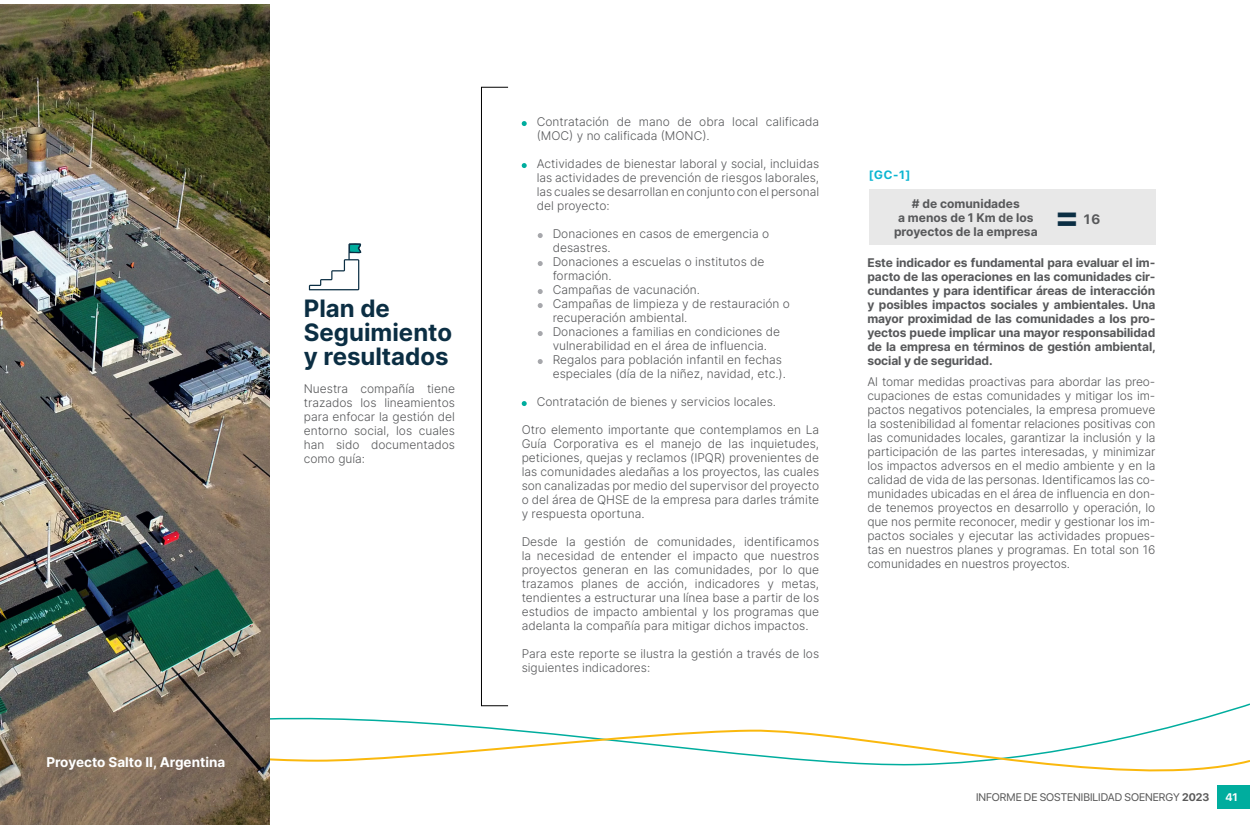
<style>
.page{position:relative;width:1250px;height:825px;background:#fff}
.page>*{position:absolute;margin:0;border:0;box-sizing:border-box;transform-origin:0 0}
.t1{font:700 36.95px "Inter";color:#0b2e43}
.t2{font:700 24px/24px "Inter";color:#0b2e43}
.gri{font:700 13.6px "SF Pro Display";color:#57585a}
.pie_de_foto_blanco{font:700 13.5px "Inter";color:#fff}
.texto_general{font:300 12px/14px "Inter";color:#57585a;text-align:justify}
.texto_bullets{font:300 12px/14px "Inter";color:#57585a}
.texto_general-2{font:700 12px/14px "Inter";letter-spacing:-.01em;color:#57585a;text-align:justify}
.gri-2{font:700 12px "SF Pro Display";color:#0ab5d1}
.t3{font:11px "SF Pro Display";color:#595959}
.t4{font:700 11px "SF Pro Display";color:#fff}
.s1{font-weight:700}
</style>
<div class="page">
<div style="left:1217px;top:785px;width:33px;height:24px;background:#00ad9e"></div>
<svg style="left:270px;top:703px;width:980px;height:24px"></svg>
<svg style="left:270px;top:727px;width:980px;height:45px"></svg>
<div style="left:481px;top:87px;width:27px;height:619px;border:1px solid #000"></div>
<svg style="left:309px;top:243px;width:52px;height:47px"></svg>
<svg style="left:522px;top:121px;width:5px;height:5px"></svg>
<svg style="left:522px;top:163px;width:5px;height:5px"></svg>
<svg style="left:538px;top:233px;width:5px;height:5px"></svg>
<svg style="left:538px;top:261px;width:5px;height:5px"></svg>
<svg style="left:538px;top:289px;width:5px;height:5px"></svg>
<svg style="left:538px;top:303px;width:5px;height:5px"></svg>
<svg style="left:538px;top:331px;width:5px;height:5px"></svg>
<svg style="left:538px;top:359px;width:5px;height:5px"></svg>
<svg style="left:522px;top:401px;width:5px;height:5px"></svg>
<div style="left:869px;top:189px;width:286px;height:56px;background:#e8e8e8"></div>
<img style="left:0;top:4px;width:270px;height:821px">
<p class="pie_de_foto_blanco" style="left:46px;top:752px;width:180px">Proyecto Salto II, Argentina</p>
<p class="t2" style="left:304px;top:296px;width:150px">Plan de<br>Seguimiento</p>
<p class="t2" style="left:304px;top:344px;width:146px">y resultados</p>
<p class="texto_general" style="left:304px;top:382px;width:153px">Nuestra compañía tiene trazados los lineamientos para enfocar la gestión del entorno social, los cuales han sido documentados como guía:</p>
<p class="texto_bullets" style="left:537px;top:115px;width:284px">Contratación de mano de obra local calificada (MOC) y no calificada (MONC).</p>
<p class="texto_bullets" style="left:537px;top:157px;width:284px;text-align:justify">Actividades de bienestar laboral y social, incluidas las actividades de prevención de riesgos laborales, las cuales se desarrollan en conjunto con el personal del proyecto:</p>
<p class="texto_bullets" style="left:553px;top:227px;width:218px">Donaciones en casos de emergencia o desastres.</p>
<p class="texto_bullets" style="left:553px;top:255px;width:213px">Donaciones a escuelas o institutos de formación.</p>
<p class="texto_bullets" style="left:553px;top:283px;width:149px">Campañas de vacunación.</p>
<p class="texto_bullets" style="left:553px;top:297px;width:239px">Campañas de limpieza y de restauración o recuperación ambiental.</p>
<p class="texto_bullets" style="left:553px;top:325px;width:229px">Donaciones a familias en condiciones de vulnerabilidad en el área de influencia.</p>
<p class="texto_bullets" style="left:553px;top:353px;width:235px">Regalos para población infantil en fechas especiales (día de la niñez, navidad, etc.).</p>
<p class="texto_bullets" style="left:537px;top:395px;width:241px">Contratación de bienes y servicios locales.</p>
<p class="texto_general" style="left:522px;top:423px;width:299px">Otro elemento importante que contemplamos en La Guía Corporativa es el manejo de las inquietudes, peticiones, quejas y reclamos (IPQR) provenientes de las comunidades aledañas a los proyectos, las cuales son canalizadas por medio del supervisor del proyecto o del área de QHSE de la empresa para darles trámite y respuesta oportuna.</p>
<p class="texto_general" style="left:522px;top:535px;width:299px">Desde la gestión de comunidades, identificamos la necesidad de entender el impacto que nuestros proyectos generan en las comunidades, por lo que trazamos planes de acción, indicadores y metas, tendientes a estructurar una línea base a partir de los estudios de impacto ambiental y los programas que adelanta la compañía para mitigar dichos impactos.</p>
<p class="texto_general" style="left:522px;top:647px;width:299px">Para este reporte se ilustra la gestión a través de los siguientes indicadores:</p>
<p class="gri-2" style="left:869px;top:168px;width:43px">[GC-1]</p>
<p class="texto_general-2" style="left:912px;top:196px;width:109px"># de comunidades</p>
<p class="texto_general-2" style="left:898px;top:210px;width:137px">a menos de 1 Km de los</p>
<p class="texto_general-2" style="left:894px;top:224px;width:145px">proyectos de la empresa</p>
<p class="texto_general-2" style="left:867px;top:255px;width:290px">Este indicador es fundamental para evaluar el im&shy;pacto de las operaciones en las comunidades cir&shy;cundantes y para identificar áreas de interacción y posibles impactos sociales y ambientales. Una mayor proximidad de las comunidades a los pro&shy;yectos puede implicar una mayor responsabilidad de la empresa en términos de gestión ambiental, social y de seguridad.</p>
<p class="texto_general" style="left:867px;top:374px;width:289px">Al tomar medidas proactivas para abordar las preo&shy;cupaciones de estas comunidades y mitigar los im&shy;pactos negativos potenciales, la empresa promueve la sostenibilidad al fomentar relaciones positivas con las comunidades locales, garantizar la inclusión y la participación de las partes interesadas, y minimizar los impactos adversos en el medio ambiente y en la calidad de vida de las personas. Identificamos las co&shy;munidades ubicadas en el área de influencia en don&shy;de tenemos proyectos en desarrollo y operación, lo que nos permite reconocer, medir y gestionar los im&shy;pactos sociales y ejecutar las actividades propues&shy;tas en nuestros planes y programas. En total son 16 comunidades en nuestros proyectos.</p>
<p class="t1" style="left:1055px;top:189px;width:27px">=</p>
<p class="gri" style="left:1084px;top:212px;width:18px">16</p>
<p class="t3" style="left:976px;top:789px;width:235px">INFORME DE SOSTENIBILIDAD SOENERGY <span class="s1">2023</span></p>
<p class="t4" style="left:1226px;top:791px;width:14px">41</p>
</div>
